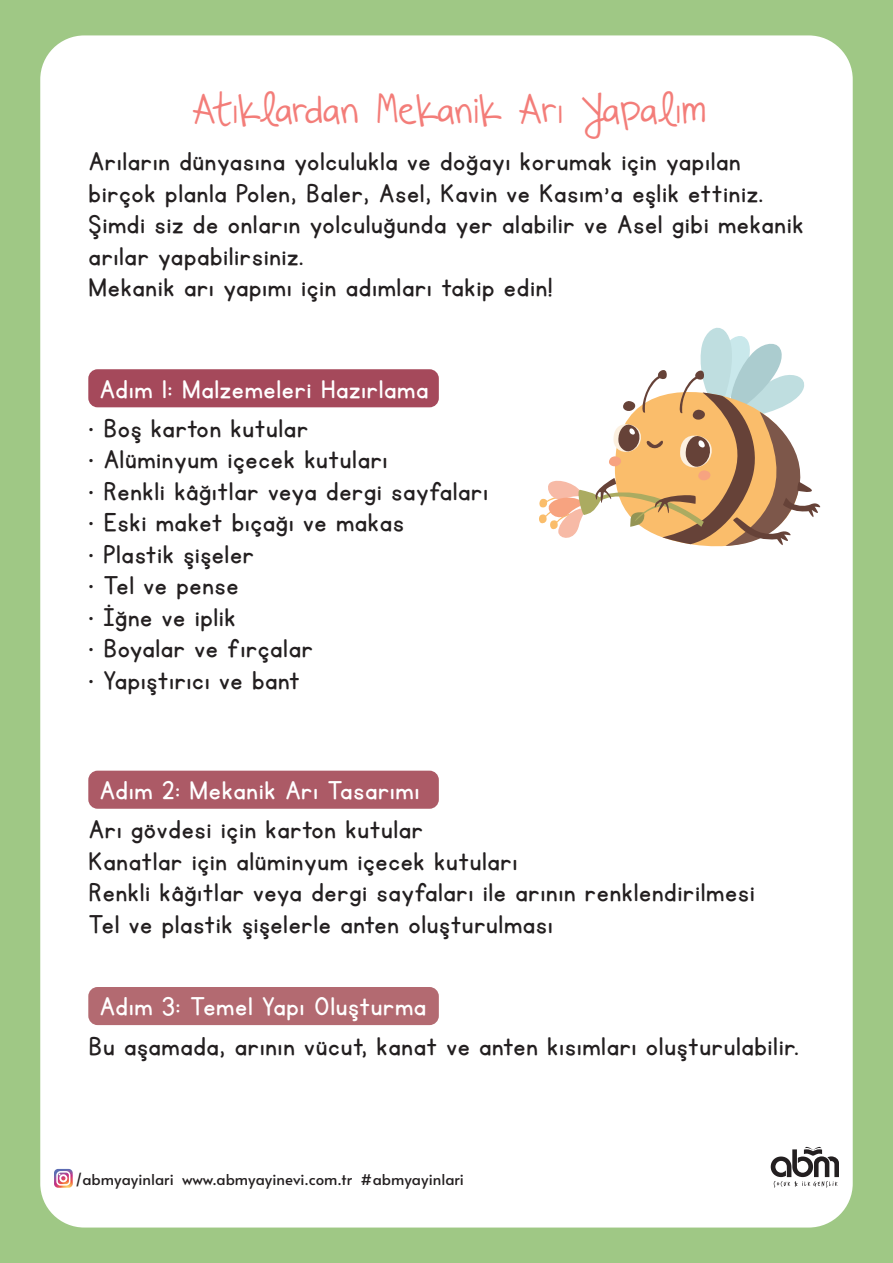
<style>
.page{position:relative;width:893px;height:1263px;background:#9fc885}
.page>*{position:absolute;margin:0;border:0;box-sizing:border-box;transform-origin:0 0}
.t1{font:37.8px "Beautiful Every Time";color:#f37d79}
.t2{font:30px/31.5px "KG Primary Penmanship 2";color:#231f20}
.t3{font:30px "KG Primary Penmanship 2";color:#fff}
.t4{font:15px "Alata";color:#231f20}
</style>
<div class="page">
<div style="left:40px;top:35px;width:813px;height:1192px;background:#fff;border-radius:44px"></div>
<svg style="left:771px;top:1146px;width:68px;height:42px"></svg>
<svg style="left:54px;top:1169px;width:19px;height:19px"></svg>
<div style="left:88px;top:369px;width:351px;height:38px;background:#a5495b;border-radius:9px"></div>
<div style="left:88px;top:771px;width:351px;height:38px;background:#ac5a66;border-radius:9px"></div>
<div style="left:88px;top:987px;width:351px;height:38px;background:#b36a71;border-radius:9px"></div>
<svg style="left:539px;top:327px;width:282px;height:220px"></svg>
<p class="t1" style="left:193px;top:88px;width:514px">Atıklardan Mekanik Arı Yapalım</p>
<p class="t2" style="left:88px;top:147px;width:717px">Arıların dünyasına yolculukla ve doğayı korumak için yapılan birçok planla Polen, Baler, Asel, Kavin ve Kasım’a eşlik ettiniz.<br>Şimdi siz de onların yolculuğunda yer alabilir ve Asel gibi mekanik arılar yapabilirsiniz.</p>
<p class="t2" style="left:88px;top:273px;width:466px">Mekanik arı yapımı için adımları takip edin!</p>
<p class="t3" style="left:99px;top:374px;width:331px">Adım 1: Malzemeleri Hazırlama</p>
<p class="t2" style="left:88px;top:413px;width:222px">• Boş karton kutular</p>
<p class="t2" style="left:88px;top:445px;width:301px">• Alüminyum içecek kutuları</p>
<p class="t2" style="left:88px;top:476px;width:402px">• Renkli kâğıtlar veya dergi sayfaları</p>
<p class="t2" style="left:88px;top:508px;width:318px">• Eski maket bıçağı ve makas</p>
<p class="t2" style="left:88px;top:539px;width:168px">• Plastik şişeler</p>
<p class="t2" style="left:88px;top:571px;width:152px">• Tel ve pense</p>
<p class="t2" style="left:88px;top:602px;width:149px">• İğne ve iplik</p>
<p class="t2" style="left:88px;top:634px;width:226px">• Boyalar ve fırçalar</p>
<p class="t2" style="left:88px;top:665px;width:213px">• Yapıştırıcı ve bant</p>
<p class="t3" style="left:99px;top:776px;width:322px">Adım 2: Mekanik Arı Tasarımı</p>
<p class="t2" style="left:88px;top:815px;width:337px">Arı gövdesi için karton kutular</p>
<p class="t2" style="left:88px;top:846px;width:431px">Kanatlar için alüminyum içecek kutuları</p>
<p class="t2" style="left:88px;top:878px;width:668px">Renkli kâğıtlar veya dergi sayfaları ile arının renklendirilmesi</p>
<p class="t2" style="left:88px;top:909px;width:466px">Tel ve plastik şişelerle anten oluşturulması</p>
<p class="t3" style="left:99px;top:992px;width:329px">Adım 3: Temel Yapı Oluşturma</p>
<p class="t2" style="left:88px;top:1031px;width:712px">Bu aşamada, arının vücut, kanat ve anten kısımları oluşturulabilir.</p>
<p class="t4" style="left:76px;top:1166px;width:100px">/abmyayinlari</p>
<p class="t4" style="left:182px;top:1166px;width:172px">www.abmyayinevi.com.tr</p>
<p class="t4" style="left:360px;top:1167px;width:105px">#abmyayinlari</p>
</div>
